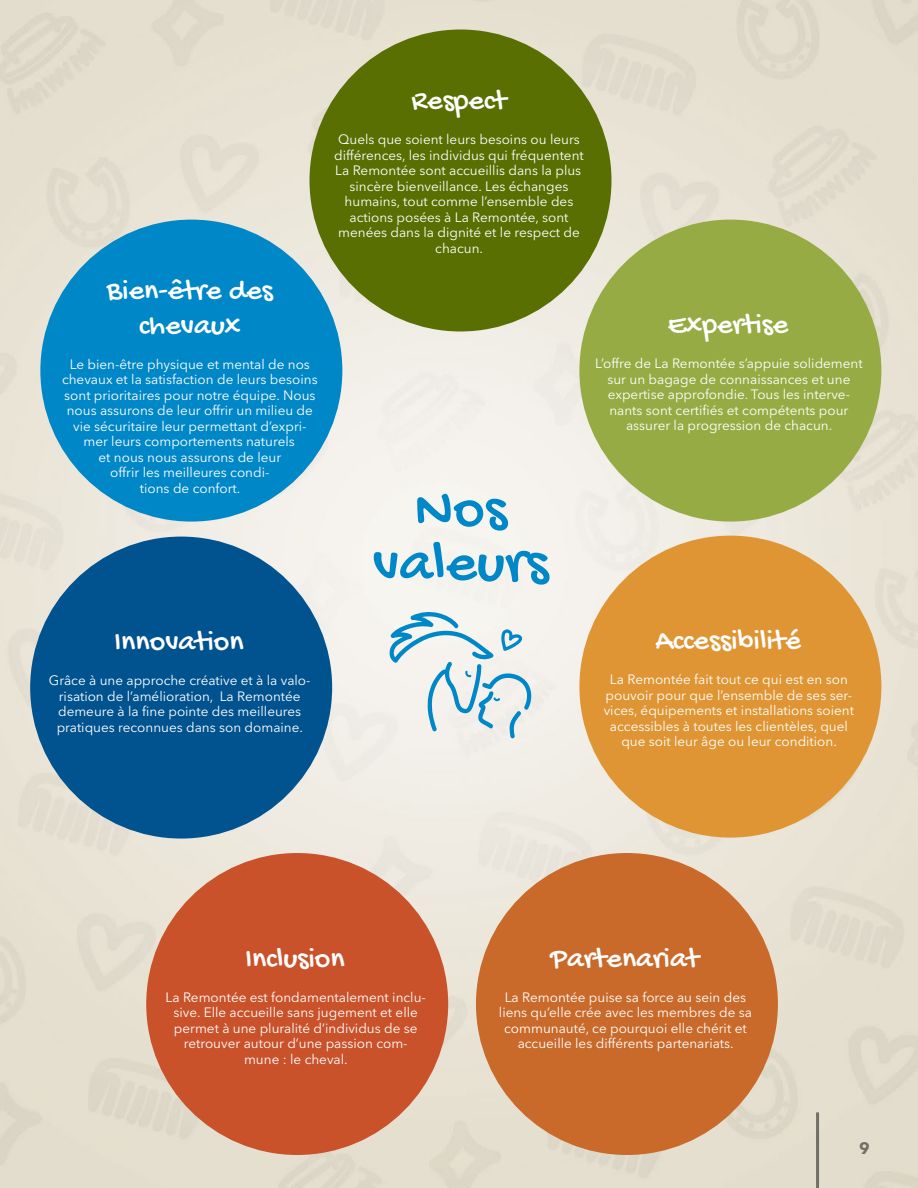
<style>
.page{position:relative;width:918px;height:1188px;background:#fff}
.page>*{position:absolute;margin:0;border:0;box-sizing:border-box;transform-origin:0 0}
.t1{font:60px/54px "Gochi Hand";color:#0087c7;text-align:center}
.t2{font:30px/34.5px "Gochi Hand";color:#fff;text-align:center}
.t3{font:700 16.5px "Avenir Next LT Pro";color:#000}
.t4{font:13.5px/15.5px "Avenir Next LT Pro";color:#fff;text-align:center}
</style>
<div class="page">
<img style="left:0;top:0;width:918px;height:1188px">
<div style="left:40px;top:220px;width:302px;height:302px;background:#0087c7;border-radius:50%"></div>
<div style="left:310px;top:30px;width:301px;height:302px;background:#596f02;border-radius:50%"></div>
<div style="left:579px;top:220px;width:302px;height:302px;background:#97ab44;border-radius:50%"></div>
<div style="left:579px;top:536px;width:302px;height:302px;background:#df9534;border-radius:50%"></div>
<div style="left:476px;top:853px;width:302px;height:302px;background:#c96a2b;border-radius:50%"></div>
<div style="left:146px;top:853px;width:302px;height:302px;background:#c9522b;border-radius:50%"></div>
<div style="left:30px;top:537px;width:302px;height:302px;background:#00538f;border-radius:50%"></div>
<svg style="left:388px;top:611px;width:145px;height:128px;background:#cfe1e6"></svg>
<hr style="left:816px;top:1112px;width:3px;height:76px;background:#000">
<h2 class="t2" style="left:107px;top:276px;width:168px">Bien-être des chevaux</h2>
<p class="t4" style="left:62px;top:356px;width:257px">Le bien-être physique et mental de nos chevaux et la satisfaction de leurs besoins sont prioritaires pour notre équipe. Nous nous assurons de leur offrir un milieu de vie sécuritaire leur permettant d’expri&shy;mer leurs comportements naturels<br>et nous nous assurons de leur<br>offrir les meilleures condi-<br>tions de confort.</p>
<h2 class="t2" style="left:412px;top:86px;width:96px">Respect</h2>
<p class="t4" style="left:334px;top:132px;width:251px">Quels que soient leurs besoins ou leurs différences, les individus qui fréquentent La Remontée sont accueillis dans la plus sincère bienveillance. Les échanges humains, tout comme l’ensemble des actions posées à La Remontée, sont menées dans la dignité et le respect de chacun.</p>
<h1 class="t1" style="left:373px;top:486px;width:177px">Nos valeurs</h1>
<h2 class="t2" style="left:668px;top:310px;width:122px">Expertise</h2>
<p class="t4" style="left:595px;top:356px;width:269px">L’offre de La Remontée s’appuie solidement sur un bagage de connaissances et une expertise approfondie. Tous les interve&shy;nants sont certifiés et compétents pour assurer la progression de chacun.</p>
<h2 class="t2" style="left:114px;top:627px;width:131px">Innovation</h2>
<p class="t4" style="left:49px;top:673px;width:263px">Grâce à une approche créative et à la valo&shy;risation de l’amélioration, La Remontée demeure à la fine pointe des meilleures pratiques reconnues dans son domaine.</p>
<h2 class="t2" style="left:656px;top:626px;width:147px">Accessibilité</h2>
<p class="t4" style="left:604px;top:672px;width:252px">La Remontée fait tout ce qui est en son pouvoir pour que l’ensemble de ses ser&shy;vices, équipements et installations soient accessibles à toutes les clientèles, quel que soit leur âge ou leur condition.</p>
<h2 class="t2" style="left:245px;top:943px;width:101px">Inclusion</h2>
<p class="t4" style="left:166px;top:989px;width:262px">La Remontée est fondamentalement inclu&shy;sive. Elle accueille sans jugement et elle permet à une pluralité d’individus de se retrouver autour d’une passion com&shy;mune : le cheval.</p>
<h2 class="t2" style="left:550px;top:943px;width:150px">Partenariat</h2>
<p class="t4" style="left:499px;top:989px;width:255px">La Remontée puise sa force au sein des liens qu’elle crée avec les membres de sa communauté, ce pourquoi elle chérit et accueille les différents partenariats.</p>
<p class="t3" style="left:859px;top:1138px;width:12px">9</p>
</div>
